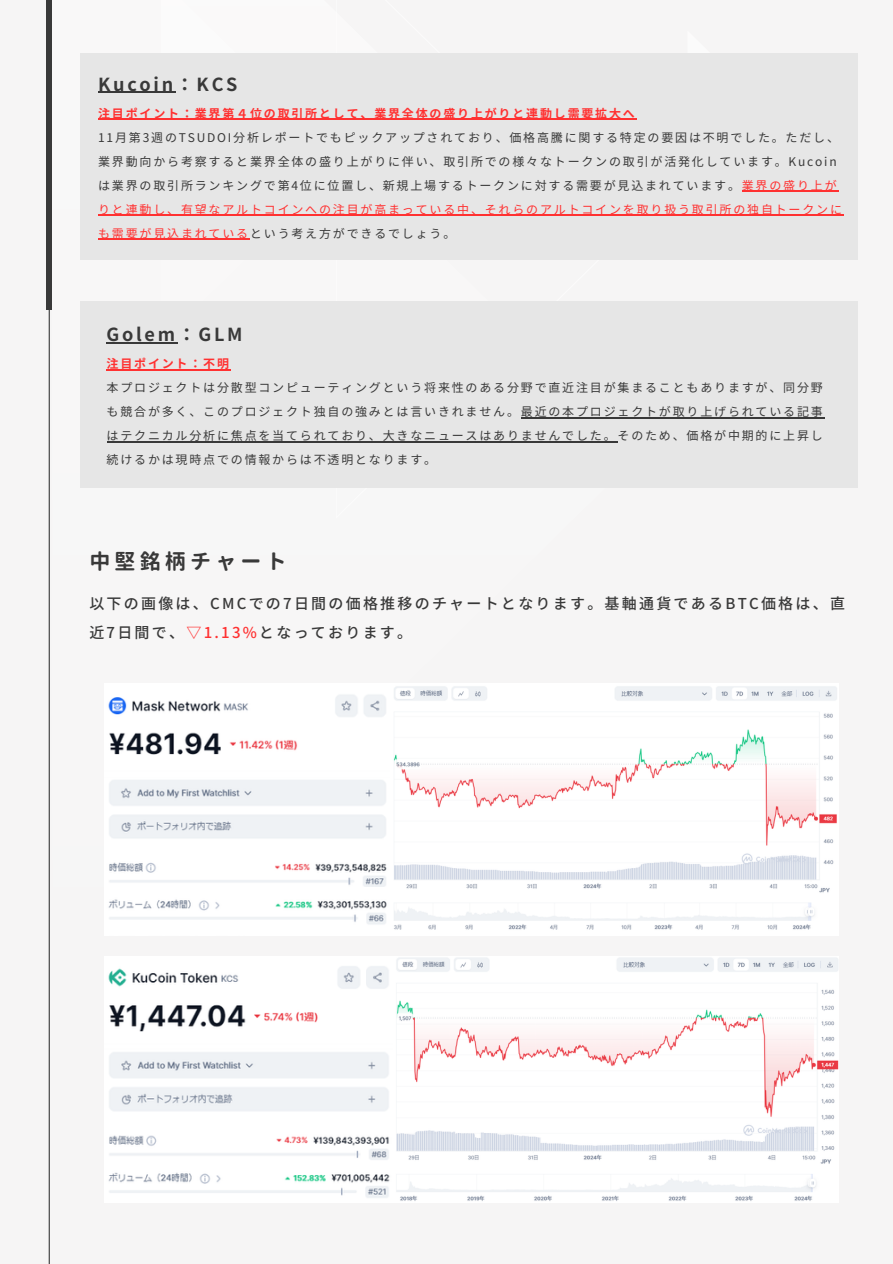
<style>
.page{position:relative;width:893px;height:1264px;background:#fff}
.page>*{position:absolute;margin:0;border:0;box-sizing:border-box;transform-origin:0 0}
.t1{font:700 21px "Gen Jyuu Gothic";letter-spacing:.2em;color:#393939}
.t2{font:700 18px "Noto Sans JP";letter-spacing:.15em;color:#393939}
.t3{font:500 15px/29.2px "Noto Sans JP";letter-spacing:.15em;color:#393939}
.t4{font:12px/24px "Noto Sans JP";letter-spacing:.15em;color:#393939;text-align:justify}
.t5{font:700 12px "Noto Sans JP";letter-spacing:.15em;color:#ff3131}
.s1{color:#ff3131}
</style>
<div class="page">
<div style="left:0;top:0;width:892px;height:1263px;background:#f6f5f5"></div>
<svg style="left:687px;top:53px;width:68px;height:1px"></svg>
<div style="left:46px;top:0;width:6px;height:310px;background:#393939"></div>
<hr style="left:49px;top:0;width:1px;height:1263px;background:#393939">
<div style="left:81px;top:302px;width:776px;height:186px;background:#e6e6e6"></div>
<div style="left:81px;top:54px;width:776px;height:206px;background:#e6e6e6"></div>
<img style="left:108px;top:689px;width:729px;height:241px">
<img style="left:108px;top:961px;width:730px;height:240px">
<hr style="left:107px;top:342px;width:71px;height:1px;background:#393939">
<hr style="left:107px;top:369px;width:124px;height:1px;background:#ff3131">
<hr style="left:521px;top:417px;width:303px;height:1px;background:#393939">
<hr style="left:107px;top:441px;width:510px;height:1px;background:#393939">
<hr style="left:98px;top:92px;width:78px;height:1px;background:#393939">
<hr style="left:98px;top:119px;width:538px;height:1px;background:#ff3131">
<hr style="left:741px;top:191px;width:97px;height:1px;background:#ff3131">
<hr style="left:98px;top:215px;width:745px;height:1px;background:#ff3131">
<hr style="left:98px;top:239px;width:152px;height:1px;background:#ff3131">
<p class="t2" style="left:98px;top:70px;width:141px">Kucoin：KCS</p>
<p class="t5" style="left:98px;top:104px;width:538px">注目ポイント：業界第４位の取引所として、業界全体の盛り上がりと連動し需要拡大へ</p>
<p class="t4" style="left:98px;top:125px;width:745px;text-align:left">11月第3週のTSUDOI分析レポートでもピックアップされており、価格高騰に関する特定の要因は不明でした。ただし、業界動向から考察すると業界全体の盛り上がりに伴い、取引所での様々なトークンの取引が活発化しています。Kucoinは業界の取引所ランキングで第4位に位置し、新規上場するトークンに対する需要が見込まれています。<span class="s1">業界の盛り上がりと連動し、有望なアルトコインへの注目が高まっている中、それらのアルトコインを取り扱う取引所の独自トークンにも需要が見込まれている</span>という考え方ができるでしょう。</p>
<p class="t2" style="left:107px;top:320px;width:137px">Golem：GLM</p>
<p class="t5" style="left:107px;top:354px;width:124px">注目ポイント：不明</p>
<p class="t4" style="left:107px;top:375px;width:717px">本プロジェクトは分散型コンピューティングという将来性のある分野で直近注目が集まることもありますが、同分野も競合が多く、このプロジェクト独自の強みとは言いきれません。最近の本プロジェクトが取り上げられている記事はテクニカル分析に焦点を当てられており、大きなニュースはありませんでした。そのため、価格が中期的に上昇し続けるかは現時点での情報からは不透明となります。</p>
<p class="t1" style="left:89px;top:547px;width:199px">中堅銘柄チャート</p>
<p class="t3" style="left:89px;top:588px;width:757px">以下の画像は、CMCでの7日間の価格推移のチャートとなります。基軸通貨であるBTC価格は、直近7日間で、<span class="s1">▽1.13%</span>となっております。</p>
</div>
